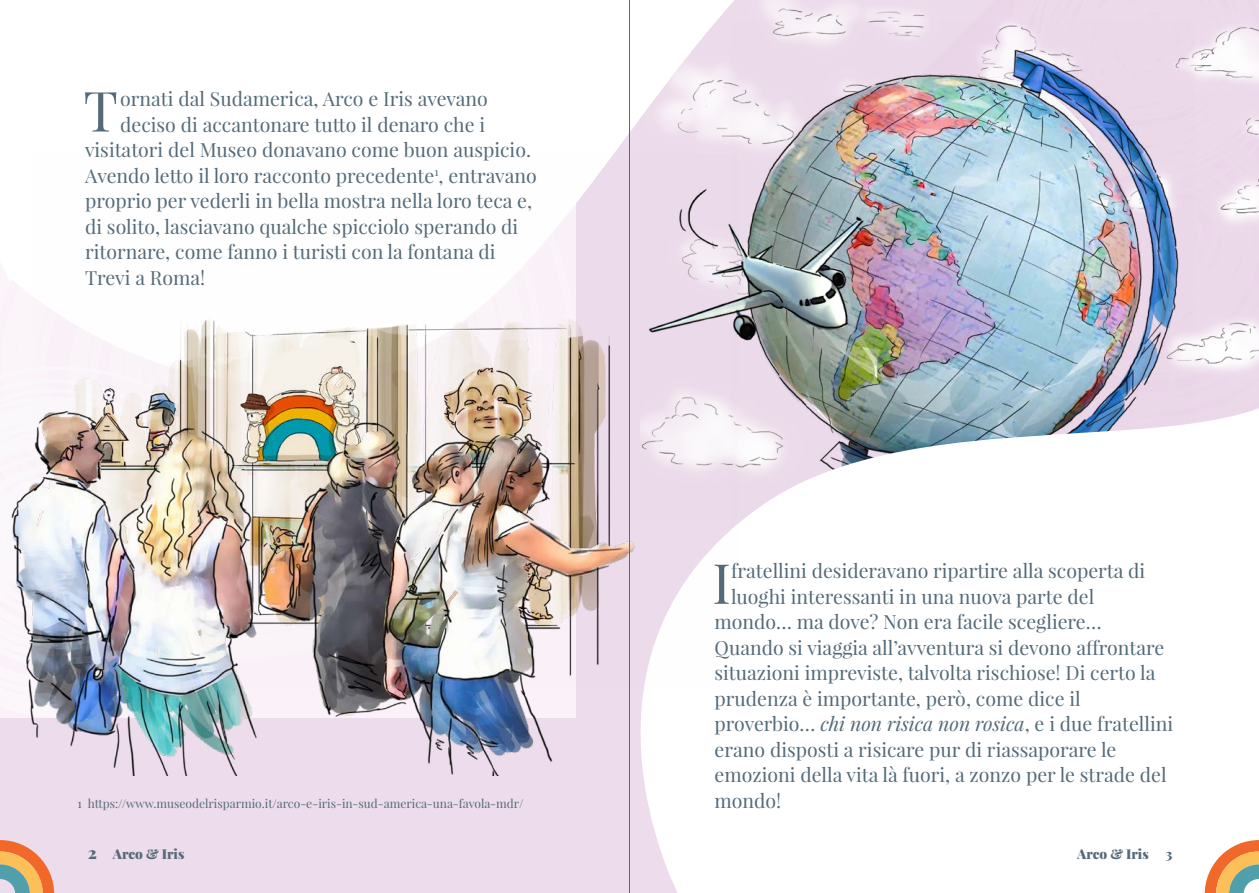
<style>
.page{position:relative;width:1259px;height:893px;background:#eddceb}
.page>*{position:absolute;margin:0;border:0;box-sizing:border-box;transform-origin:0 0}
.TEXT{font:55.5px "Playfair Display";color:#546a78}
.TEXT-2{font:19.5px "Playfair Display";color:#546a78}
.t1{font:900 13.5px "Playfair Display";color:#546a78}
.TEXT-3{font:12px "Playfair Display";color:#546a78}
.s1{font-style:italic}
.s2{font-size:16.5px}
</style>
<div class="page">
<img style="left:1194px;top:27px;width:65px;height:307px">
<img style="left:1134px;top:52px;width:60px;height:282px">
<div style="left:640px;top:334px;width:619px;height:559px;background:#fff"></div>
<img style="left:0;top:0;width:1134px;height:457px">
<img style="left:33px;top:154px;width:704px;height:533px">
<img style="left:0;top:396px;width:639px;height:380px">
<svg style="left:0;top:840px;width:54px;height:53px"></svg>
<svg style="left:1204px;top:840px;width:55px;height:53px"></svg>
<hr style="left:629px;top:0;width:1px;height:893px;background:#546a78">
<p class="TEXT" style="left:83px;top:76px;width:36px">T</p>
<p class="TEXT-2" style="left:120px;top:87px;width:369px">ornati dal Sudamerica, Arco e Iris avevano</p>
<p class="TEXT-2" style="left:120px;top:112px;width:366px">deciso di accantonare tutto il denaro che i</p>
<p class="TEXT-2" style="left:85px;top:138px;width:447px">visitatori del Museo donavano come buon auspicio.</p>
<p class="TEXT-2" style="left:85px;top:163px;width:453px">Avendo letto il loro racconto precedente<sup>1</sup>, entravano</p>
<p class="TEXT-2" style="left:85px;top:189px;width:448px">proprio per vederli in bella mostra nella loro teca e,</p>
<p class="TEXT-2" style="left:85px;top:214px;width:435px">di solito, lasciavano qualche spicciolo sperando di</p>
<p class="TEXT-2" style="left:85px;top:240px;width:412px">ritornare, come fanno i turisti con la fontana di</p>
<p class="TEXT-2" style="left:85px;top:265px;width:122px">Trevi a Roma!</p>
<p class="TEXT" style="left:712px;top:548px;width:20px">I</p>
<p class="TEXT-2" style="left:731px;top:559px;width:416px">fratellini desideravano ripartire alla scoperta di</p>
<p class="TEXT-2" style="left:731px;top:584px;width:365px">luoghi interessanti in una nuova parte del</p>
<p class="TEXT-2" style="left:714px;top:610px;width:388px">mondo… ma dove? Non era facile scegliere…</p>
<p class="TEXT-2" style="left:714px;top:635px;width:451px">Quando si viaggia all’avventura si devono affrontare</p>
<p class="TEXT-2" style="left:714px;top:661px;width:442px">situazioni impreviste, talvolta rischiose! Di certo la</p>
<p class="TEXT-2" style="left:714px;top:686px;width:368px">prudenza è importante, però, come dice il</p>
<p class="TEXT-2" style="left:714px;top:712px;width:460px">proverbio… <span class="s1">chi non risica non rosica</span>, e i due fratellini</p>
<p class="TEXT-2" style="left:714px;top:737px;width:403px">erano disposti a risicare pur di riassaporare le</p>
<p class="TEXT-2" style="left:714px;top:763px;width:453px">emozioni della vita là fuori, a zonzo per le strade del</p>
<p class="TEXT-3" style="left:78px;top:796px;width:447px">1 https://www.museodelrisparmio.it/arco-e-iris-in-sud-america-una-favola-mdr/</p>
<p class="TEXT-2" style="left:714px;top:788px;width:68px">mondo!</p>
<p class="t1" style="left:88px;top:845px;width:98px"><span class="s2">2</span> Arco &amp; Iris</p>
<p class="t1" style="left:1077px;top:845px;width:97px">Arco &amp; Iris 3</p>
</div>
